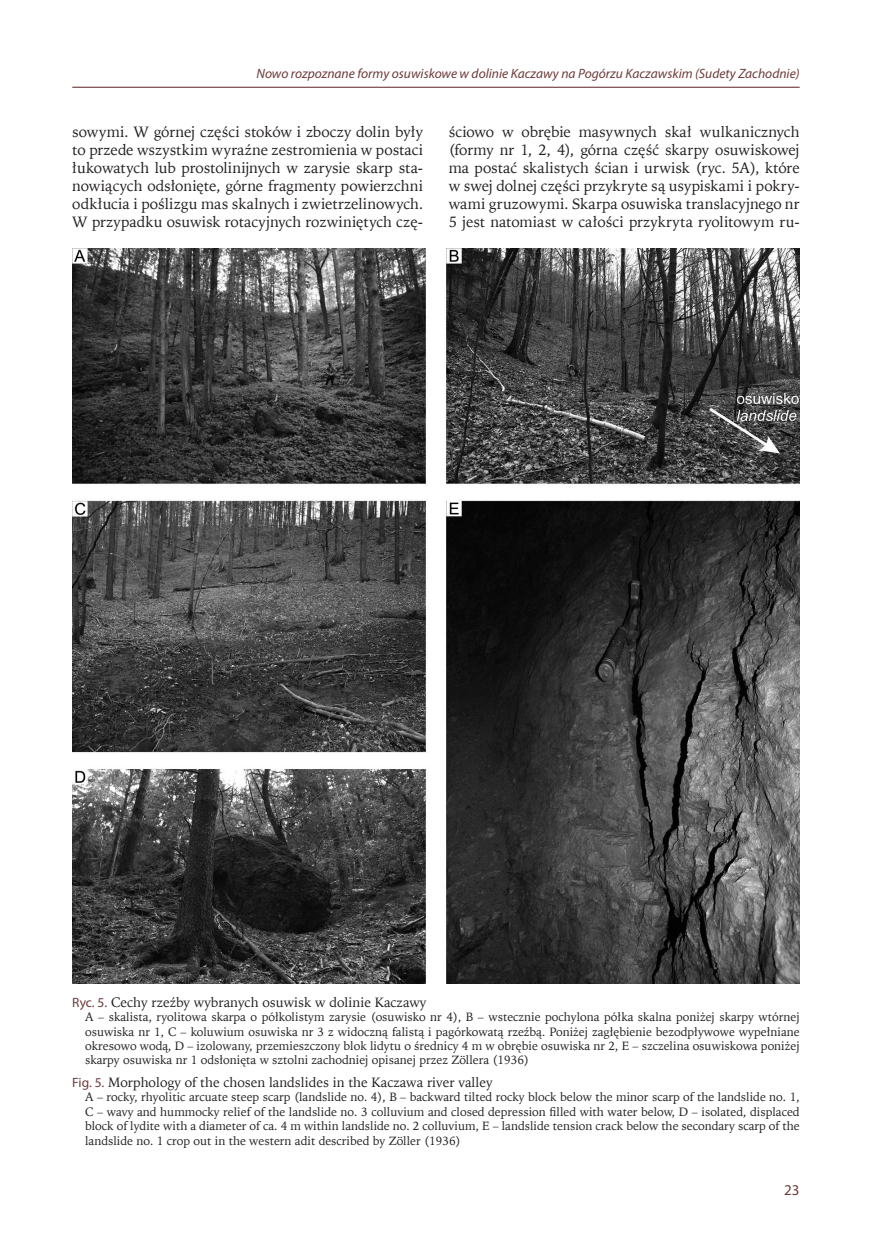
<style>
.page{position:relative;width:872px;height:1245px;background:#fff}
.page>*{position:absolute;margin:0;border:0;box-sizing:border-box;transform-origin:0 0}
.Pierwszy{font:15px/18px "Iowan Old St EU";color:#231f20;text-align:justify}
.t1{font:15px "Myriad Pro";color:#6d3b3a}
.Tytuł_tabeli_ryciny{font:13.5px "Iowan Old St EU";color:#231f20}
.t2{font:italic 13.5px "Myriad Pro";color:#6d3b3a}
.Objaśnienia{font:12px/14.4px "Iowan Old St EU";color:#231f20;text-align:justify}
.s1{font-family:"Myriad Pro";color:#6d3b3a}
</style>
<div class="page">
<hr style="left:72px;top:87px;width:727px;height:1px;background:#6d3b3a">
<img style="left:72px;top:248px;width:727px;height:736px">
<p class="t2" style="left:256px;top:65px;width:544px">Nowo rozpoznane formy osuwiskowe w dolinie Kaczawy na Pogórzu Kaczawskim (Sudety Zachodnie)</p>
<p class="Pierwszy" style="left:72px;top:123px;width:352px">sowymi. W górnej części stoków i zboczy dolin były to przede wszystkim wyraźne zestromienia w postaci łukowatych lub prostolinijnych w zarysie skarp sta&shy;nowiących odsłonięte, górne fragmenty powierzchni odkłucia i poślizgu mas skalnych i zwietrzelinowych.<br>W przypadku osuwisk rotacyjnych rozwiniętych czę-</p>
<p class="Pierwszy" style="left:449px;top:123px;width:352px">ściowo w obrębie masywnych skał wulkanicznych (formy nr 1, 2, 4), górna część skarpy osuwiskowej ma postać skalistych ścian i urwisk (ryc. 5A), które w swej dolnej części przykryte są usypiskami i pokry&shy;wami gruzowymi. Skarpa osuwiska translacyjnego nr 5 jest natomiast w całości przykryta ryolitowym ru-</p>
<p class="Tytuł_tabeli_ryciny" style="left:72px;top:994px;width:356px"><span class="s1">Ryc. 5.</span> Cechy rzeźby wybranych osuwisk w dolinie Kaczawy</p>
<p class="Objaśnienia" style="left:85px;top:1010px;width:716px">A – skalista, ryolitowa skarpa o półkolistym zarysie (osuwisko nr 4), B – wstecznie pochylona półka skalna poniżej skarpy wtórnej osuwiska nr 1, C – koluwium osuwiska nr 3 z widoczną falistą i pagórkowatą rzeźbą. Poniżej zagłębienie bezodpływowe wypełniane okresowo wodą, D – izolowany, przemieszczony blok lidytu o średnicy 4 m w obrębie osuwiska nr 2, E – szczelina osuwiskowa poniżej skarpy osuwiska nr 1 odsłonięta w sztolni zachodniej opisanej przez Zöllera (1936)</p>
<p class="Tytuł_tabeli_ryciny" style="left:72px;top:1074px;width:422px"><span class="s1">Fig. 5.</span> Morphology of the chosen landslides in the Kaczawa river valley</p>
<p class="Objaśnienia" style="left:85px;top:1090px;width:716px">A – rocky, rhyolitic arcuate steep scarp (landslide no. 4), B – backward tilted rocky block below the minor scarp of the landslide no. 1, C – wavy and hummocky relief of the landslide no. 3 colluvium and closed depression filled with water below, D – isolated, displaced block of lydite with a diameter of ca. 4 m within landslide no. 2 colluvium, E – landslide tension crack below the secondary scarp of the landslide no. 1 crop out in the western adit described by Zöller (1936)</p>
<p class="t1" style="left:784px;top:1181px;width:17px">23</p>
</div>
